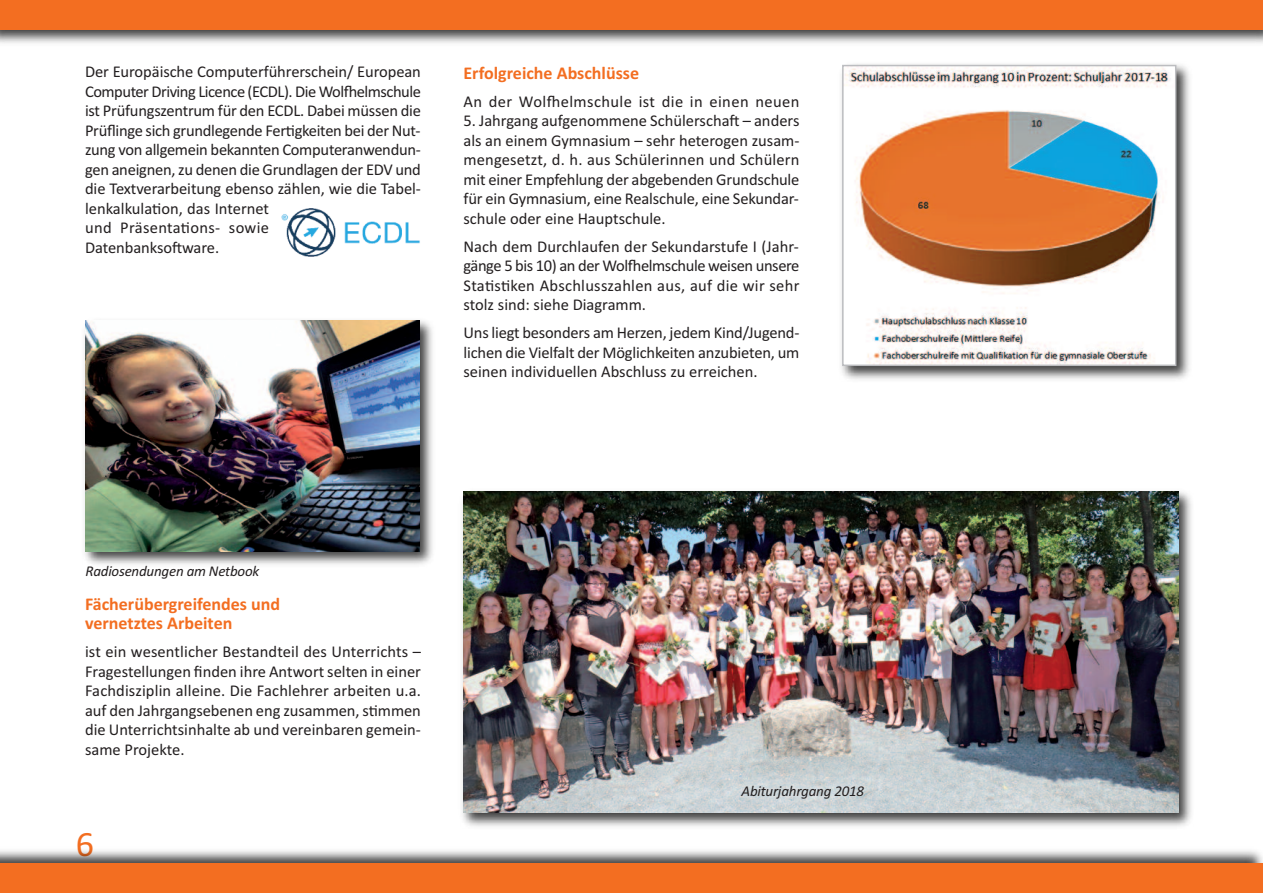
<style>
.page{position:relative;width:1263px;height:893px;background:#fff}
.page>*{position:absolute;margin:0;border:0;box-sizing:border-box;transform-origin:0 0}
.t1{font:36px "Calibri";color:#f36e21}
.t2{font:700 18px/19.5px "Calibri";color:#f36e21}
.t3{font:16.5px/19.5px "Calibri";letter-spacing:-.005em;color:#231f20;text-align:justify}
.t4{font:16.5px "Calibri";letter-spacing:.025em;color:#231f20}
.t5{font:italic 15px "Calibri";letter-spacing:-.015em;color:#231f20}
</style>
<div class="page">
<img style="left:0;top:30px;width:1263px;height:13px">
<div style="left:0;top:0;width:1263px;height:30px;background:#f36e21"></div>
<img style="left:281px;top:208px;width:139px;height:49px">
<img style="left:84px;top:320px;width:349px;height:245px">
<img style="left:86px;top:321px;width:333px;height:230px">
<img style="left:841px;top:64px;width:349px;height:316px">
<img style="left:845px;top:68px;width:328px;height:295px">
<div style="left:842px;top:65px;width:334px;height:301px;border:2px solid #bcbdc0"></div>
<img style="left:462px;top:491px;width:730px;height:336px">
<img style="left:464px;top:492px;width:714px;height:321px">
<img style="left:0;top:850px;width:1263px;height:13px">
<div style="left:0;top:863px;width:1263px;height:30px;background:#f36e21"></div>
<p class="t3" style="left:85px;top:62px;width:337px;text-align:left">Der Europäische Computerführerschein/ European Computer Driving Licence (ECDL). Die Wolfhelmschule ist Prüfungszentrum für den ECDL. Dabei müssen die Prüflinge sich grundlegende Fertigkeiten bei der Nut&shy;zung von allgemein bekannten Computeranwendun&shy;gen aneignen, zu denen die Grundlagen der EDV und die Textverarbeitung ebenso zählen, wie die Tabel&shy;lenkalkulation, das Internet<br>und Präsentations- sowie<br>Datenbanksoftware.</p>
<p class="t2" style="left:463px;top:63px;width:177px">Erfolgreiche Abschlüsse</p>
<p class="t4" style="left:463px;top:91px;width:337px">An der Wolfhelmschule ist die in einen neuen</p>
<p class="t3" style="left:463px;top:111px;width:337px">5. Jahrgang aufgenommene Schülerschaft – anders als an einem Gymnasium – sehr heterogen zusam&shy;mengesetzt, d. h. aus Schülerinnen und Schülern mit einer Empfehlung der abgebenden Grundschule für ein Gymnasium, eine Realschule, eine Sekundar&shy;schule oder eine Hauptschule.</p>
<p class="t3" style="left:463px;top:236px;width:337px">Nach dem Durchlaufen der Sekundarstufe I (Jahr&shy;gänge 5 bis 10) an der Wolfhelmschule weisen unsere Statistiken Abschlusszahlen aus, auf die wir sehr stolz sind: siehe Diagramm.</p>
<p class="t3" style="left:463px;top:323px;width:337px">Uns liegt besonders am Herzen, jedem Kind/Jugend&shy;lichen die Vielfalt der Möglichkeiten anzubieten, um seinen individuellen Abschluss zu erreichen.</p>
<p class="t5" style="left:85px;top:562px;width:175px">Radiosendungen am Netbook</p>
<p class="t2" style="left:85px;top:594px;width:197px">Fächerübergreifendes und vernetztes Arbeiten</p>
<p class="t3" style="left:85px;top:642px;width:337px">ist ein wesentlicher Bestandteil des Unterrichts – Fragestellungen finden ihre Antwort selten in einer Fachdisziplin alleine. Die Fachlehrer arbeiten u.a. auf den Jahrgangsebenen eng zusammen, stimmen die Unterrichtsinhalte ab und vereinbaren gemein&shy;same Projekte.</p>
<h1 class="t1" style="left:76px;top:822px;width:20px">6</h1>
<p class="t5" style="left:742px;top:782px;width:124px">Abiturjahrgang 2018</p>
</div>
